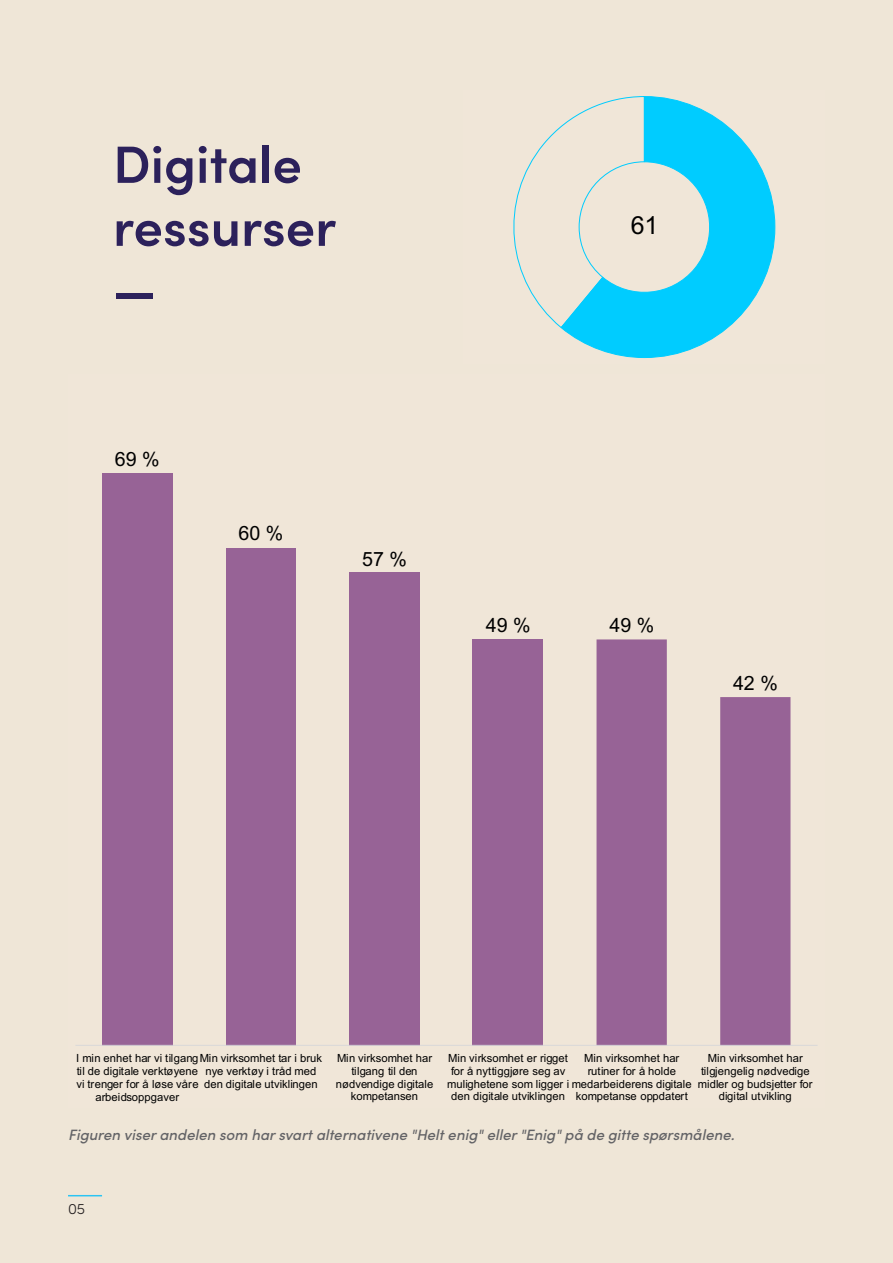
<style>
.page{position:relative;width:893px;height:1263px;background:#efe6d7}
.page>*{position:absolute;margin:0;border:0;box-sizing:border-box;transform-origin:0 0}
.t1{font:600 52.5px "Sofia Pro";color:#2c215b}
.t2{font:24.9px "Arial";color:#000}
.t3{font:19.65px "Arial";color:#000}
.t4{font:italic 500 15px "Sofia Pro";color:#636366}
.t5{font:300 15px "Sofia Pro";color:#231f20}
.t6{font:11.25px/12.9px "Arial";letter-spacing:.005em;color:#000;text-align:center}
</style>
<div class="page">
<hr style="left:68px;top:1195px;width:34px;height:1px;background:#2bc4f3">
<svg style="left:561px;top:96px;width:214px;height:262px"></svg>
<svg style="left:513px;top:96px;width:132px;height:232px"></svg>
<div style="left:102px;top:474px;width:71px;height:572px;background:#976396"></div>
<div style="left:226px;top:548px;width:70px;height:498px;background:#976396"></div>
<div style="left:349px;top:573px;width:70px;height:473px;background:#976396"></div>
<div style="left:473px;top:639px;width:70px;height:407px;background:#976396"></div>
<svg style="left:596px;top:639px;width:194px;height:406px;fill:#976396"></svg>
<hr style="left:75px;top:1045px;width:743px;height:1px;background:#d9d9d9">
<p class="t1" style="left:113px;top:125px;width:190px">Digitale</p>
<p class="t1" style="left:113px;top:188px;width:225px">ressurser</p>
<p class="t1" style="left:113px;top:251px;width:45px">—</p>
<p class="t3" style="left:115px;top:445px;width:46px">69 %</p>
<p class="t3" style="left:239px;top:520px;width:46px">60 %</p>
<p class="t3" style="left:362px;top:545px;width:46px">57 %</p>
<p class="t2" style="left:631px;top:208px;width:29px">61</p>
<p class="t3" style="left:486px;top:611px;width:46px">49 %</p>
<p class="t3" style="left:609px;top:611px;width:46px">49 %</p>
<p class="t3" style="left:733px;top:670px;width:46px">42 %</p>
<p class="t6" style="left:76px;top:1051px;width:247px">I min enhet har vi tilgangMin virksomhet tar i bruk</p>
<p class="t6" style="left:77px;top:1065px;width:123px">til de digitale verktøyene</p>
<p class="t6" style="left:76px;top:1077px;width:124px">vi trenger for å løse våre</p>
<p class="t6" style="left:95px;top:1090px;width:85px">arbeidsoppgaver</p>
<p class="t6" style="left:204px;top:1065px;width:115px;text-align:left">nye verktøy i tråd med den digitale utviklingen</p>
<p class="t6" style="left:698px;top:1051px;width:116px">Min virksomhet har tilgjengelig nødvedige midler og budsjetter for digital utvikling</p>
<p class="t6" style="left:584px;top:1051px;width:97px;line-height:13.4px">Min virksomhet har rutiner for å holde</p>
<p class="t6" style="left:576px;top:1090px;width:113px">kompetanse oppdatert</p>
<p class="t6" style="left:336px;top:1051px;width:99px">Min virksomhet har tilgang til den nødvendige digitale kompetansen</p>
<p class="t6" style="left:448px;top:1051px;width:121px">Min virksomhet er rigget</p>
<p class="t6" style="left:451px;top:1065px;width:116px">for å nyttiggjøre seg av</p>
<p class="t6" style="left:447px;top:1077px;width:246px">mulighetene som ligger i medarbeiderens digitale</p>
<p class="t6" style="left:451px;top:1090px;width:115px">den digitale utviklingen</p>
<p class="t4" style="left:68px;top:1124px;width:668px">Figuren viser andelen som har svart alternativene "Helt enig" eller "Enig" på de gitte spørsmålene.</p>
<p class="t5" style="left:68px;top:1198px;width:19px">05</p>
</div>
